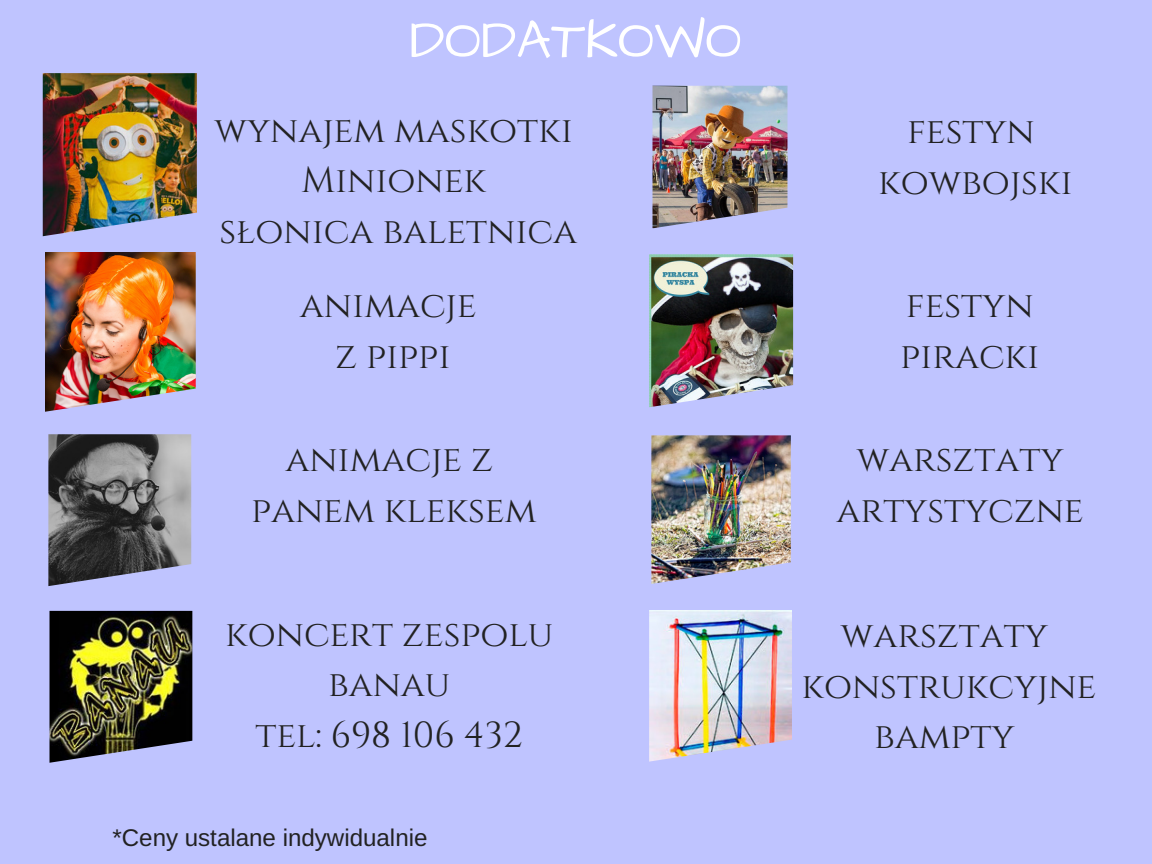
<style>
.page{position:relative;width:1152px;height:864px;background:#bfc4ff}
.page>*{position:absolute;margin:0;border:0;box-sizing:border-box;transform-origin:0 0}
.t1{font:54.3px "Architects Daughter";color:#fff}
.t2{font:36.3px/50.7px "Cinzel";color:#222;text-align:center}
.t3{font:24.15px "Arimo";color:#222}
</style>
<div class="page">
<img style="left:43px;top:73px;width:154px;height:163px">
<img style="left:45px;top:252px;width:151px;height:160px">
<img style="left:48px;top:434px;width:143px;height:152px">
<img style="left:653px;top:86px;width:134px;height:142px">
<img style="left:649px;top:254px;width:144px;height:153px">
<img style="left:651px;top:435px;width:140px;height:149px">
<img style="left:50px;top:611px;width:142px;height:152px">
<img style="left:649px;top:610px;width:143px;height:152px">
<h1 class="t1" style="left:410px;top:4px;width:334px">DODATKOWO</h1>
<p class="t2" style="left:215px;top:106px;width:364px">wynajem maskotki<br>Minionek<br>słonica baletnica</p>
<p class="t2" style="left:300px;top:281px;width:178px">animacje z pippi</p>
<p class="t2" style="left:251px;top:435px;width:287px">animacje z panem kleksem</p>
<p class="t2" style="left:878px;top:107px;width:196px">festyn kowbojski</p>
<p class="t2" style="left:900px;top:281px;width:141px;text-align:left">festyn piracki</p>
<p class="t2" style="left:837px;top:435px;width:249px">warsztaty artystyczne</p>
<p class="t2" style="left:225px;top:610px;width:330px">koncert zespolu banau<br>tel: 698 106 432</p>
<p class="t2" style="left:802px;top:611px;width:296px">warsztaty konstrukcyjne bampty</p>
<p class="t3" style="left:112px;top:824px;width:317px">*Ceny ustalane indywidualnie</p>
</div>
